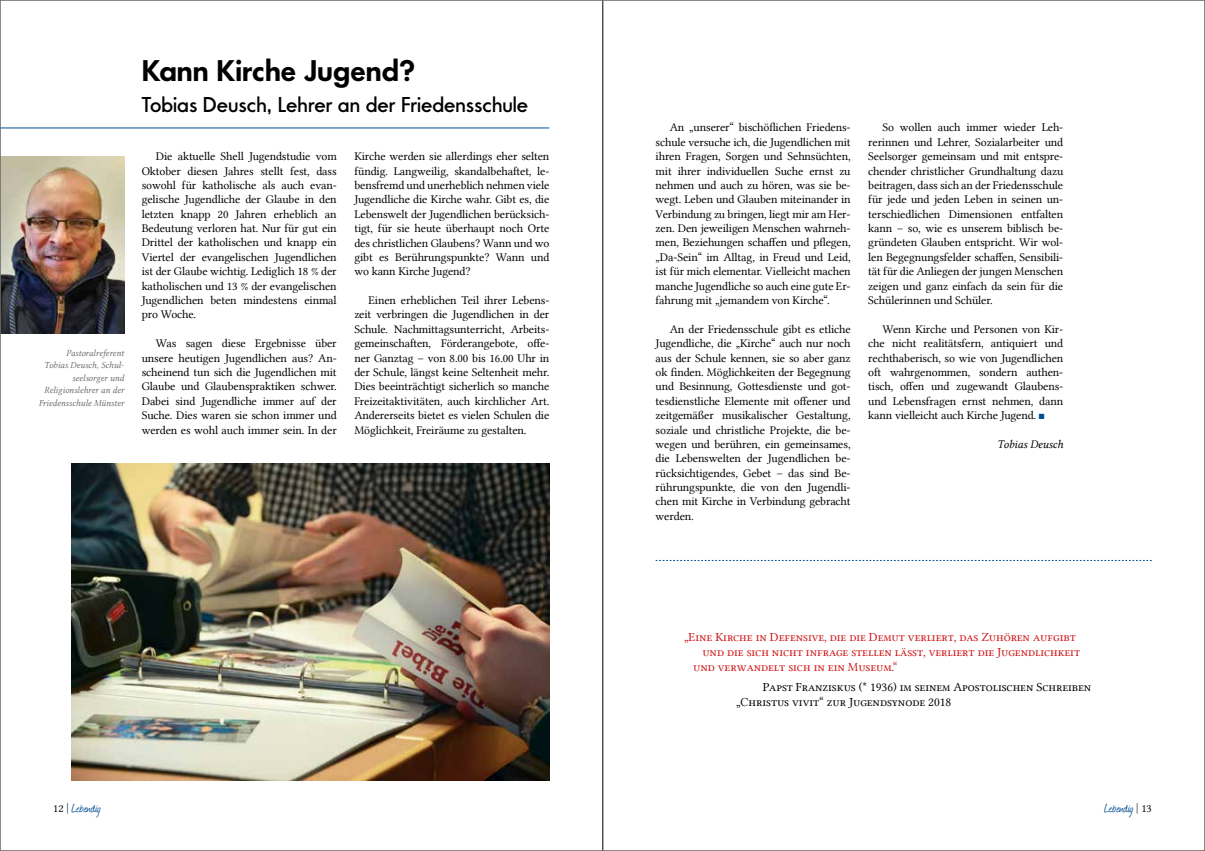
<style>
.page{position:relative;width:1205px;height:851px;background:#fff}
.page>*{position:absolute;margin:0;border:0;box-sizing:border-box;transform-origin:0 0}
.t1{font:600 31.25px "Futura No 2 D";color:#000}
.t2{font:500 22.5px "Futura No 2 D";color:#000}
.t3{font:15px "Journal";color:#004d91}
.t4{font:12.5px "Lin Libertine Capitals";letter-spacing:-.005em;color:#cd1316}
.t5{font:12.5px/15px "Lin Libertine Capitals";letter-spacing:-.005em;color:#000}
.t6{font:11.88px/14.4px "Lin Libertine";letter-spacing:-.01em;color:#000;text-align:justify}
.t7{font:11.88px "Lin Libertine I";letter-spacing:-.01em;color:#000}
.t8{font:9.38px/12.5px "Lin Libertine I";letter-spacing:-.005em;color:#6f6f6e;text-align:right}
.s1{font-family:"Lin Libertine";font-size:11.25px;color:#000}
.s2{color:#004d91}
</style>
<div class="page">
<img style="left:2px;top:156px;width:122px;height:177px">
<hr style="left:0;top:128px;width:549px;height:1px;background:#004d91">
<svg style="left:656px;top:560px;width:496px;height:1px"></svg>
<img style="left:72px;top:463px;width:477px;height:317px">
<hr style="left:602px;top:0;width:1px;height:850px;background:#000">
<p class="t8" style="left:39px;top:347px;width:87px">Pastoralreferent<br>Tobias Deusch, Schul&shy;seelsorger und<br>Religionslehrer an der<br>Friedensschule Münster</p>
<h1 class="t1" style="left:142px;top:52px;width:275px">Kann Kirche Jugend?</h1>
<h2 class="t2" style="left:142px;top:91px;width:388px">Tobias Deusch, Lehrer an der Friedensschule</h2>
<p class="t6" style="left:142px;top:149px;width:196px;text-indent:14px">Die aktuelle Shell Jugendstudie vom Oktober diesen Jahres stellt fest, dass sowohl für katholische als auch evan&shy;gelische Jugendliche der Glaube in den letzten knapp 20 Jahren erheblich an Bedeutung verloren hat. Nur für gut ein Drittel der katholischen und knapp ein Viertel der evangelischen Jugendlichen ist der Glaube wichtig. Lediglich 18 % der katholischen und 13 % der evangelischen Jugendlichen beten mindestens einmal pro Woche.</p>
<p class="t6" style="left:142px;top:336px;width:196px;text-indent:14px">Was sagen diese Ergebnisse über unsere heutigen Jugendlichen aus? An&shy;scheinend tun sich die Jugendlichen mit Glaube und Glaubenspraktiken schwer.<br>Dabei sind Jugendliche immer auf der Suche. Dies waren sie schon immer und werden es wohl auch immer sein. In der</p>
<p class="t6" style="left:354px;top:149px;width:196px">Kirche werden sie allerdings eher selten fündig. Langweilig, skandalbehaftet, le&shy;bensfremd und unerheblich nehmen viele Jugendliche die Kirche wahr. Gibt es, die Lebenswelt der Jugendlichen berücksich&shy;tigt, für sie heute überhaupt noch Orte des christlichen Glaubens? Wann und wo gibt es Berührungspunkte? Wann und wo kann Kirche Jugend?</p>
<p class="t6" style="left:354px;top:293px;width:196px;text-indent:14px">Einen erheblichen Teil ihrer Lebens&shy;zeit verbringen die Jugendlichen in der Schule. Nachmittagsunterricht, Arbeits&shy;gemeinschaften, Förderangebote, offe&shy;ner Ganztag – von 8.00 bis 16.00 Uhr in der Schule, längst keine Seltenheit mehr.<br>Dies beeinträchtigt sicherlich so manche Freizeitaktivitäten, auch kirchlicher Art.<br>Andererseits bietet es vielen Schulen die Möglichkeit, Freiräume zu gestalten.</p>
<p class="t3" style="left:53px;top:797px;width:49px"><span class="s1">12 |</span> Lebendig</p>
<p class="t6" style="left:656px;top:120px;width:196px;text-indent:14px">An „unserer“ bischöflichen Friedens&shy;schule versuche ich, die Jugendlichen mit ihren Fragen, Sorgen und Sehnsüchten, mit ihrer individuellen Suche ernst zu nehmen und auch zu hören, was sie be&shy;wegt. Leben und Glauben miteinander in Verbindung zu bringen, liegt mir am Her&shy;zen. Den jeweiligen Menschen wahrneh&shy;men, Beziehungen schaffen und pflegen, „Da-Sein“ im Alltag, in Freud und Leid, ist für mich elementar. Vielleicht machen manche Jugendliche so auch eine gute Er&shy;fahrung mit „jemandem von Kirche“.</p>
<p class="t6" style="left:656px;top:322px;width:196px;text-indent:14px">An der Friedensschule gibt es etliche Jugendliche, die „Kirche“ auch nur noch aus der Schule kennen, sie so aber ganz ok finden. Möglichkeiten der Begegnung und Besinnung, Gottesdienste und got&shy;tesdienstliche Elemente mit offener und zeitgemäßer musikalischer Gestaltung, soziale und christliche Projekte, die be&shy;wegen und berühren, ein gemeinsames, die Lebenswelten der Jugendlichen be&shy;rücksichtigendes, Gebet – das sind Be&shy;rührungspunkte, die von den Jugendli&shy;chen mit Kirche in Verbindung gebracht werden.</p>
<p class="t6" style="left:868px;top:120px;width:196px;text-indent:14px">So wollen auch immer wieder Leh&shy;rerinnen und Lehrer, Sozialarbeiter und Seelsorger gemeinsam und mit entspre&shy;chender christlicher Grundhaltung dazu beitragen, dass sich an der Friedensschule für jede und jeden Leben in seinen un&shy;terschiedlichen Dimensionen entfalten kann – so, wie es unserem biblisch be&shy;gründeten Glauben entspricht. Wir wol&shy;len Begegnungsfelder schaffen, Sensibili&shy;tät für die Anliegen der jungen Menschen zeigen und ganz einfach da sein für die Schülerinnen und Schüler.</p>
<p class="t6" style="left:868px;top:322px;width:196px;text-indent:14px">Wenn Kirche und Personen von Kir&shy;che nicht realitätsfern, antiquiert und rechthaberisch, so wie von Jugendlichen oft wahrgenommen, sondern authen&shy;tisch, offen und zugewandt Glaubens&shy;und Lebensfragen ernst nehmen, dann kann vielleicht auch Kirche Jugend. <span class="s2">■</span></p>
<p class="t7" style="left:997px;top:437px;width:68px">Tobias Deusch</p>
<p class="t4" style="left:684px;top:630px;width:393px">„Eine Kirche in Defensive, die die Demut verliert, das Zuhören aufgibt</p>
<p class="t4" style="left:702px;top:645px;width:379px">und die sich nicht infrage stellen lässt, verliert die Jugendlichkeit</p>
<p class="t4" style="left:693px;top:660px;width:206px">und verwandelt sich in ein Museum.“</p>
<p class="t5" style="left:736px;top:679px;width:357px;text-indent:27px">Papst Franziskus (* 1936) im seinem Apostolischen Schreiben „Christus vivit“ zur Jugendsynode 2018</p>
<p class="t3" style="left:1104px;top:797px;width:49px">Lebendig <span class="s1">| 13</span></p>
</div>
